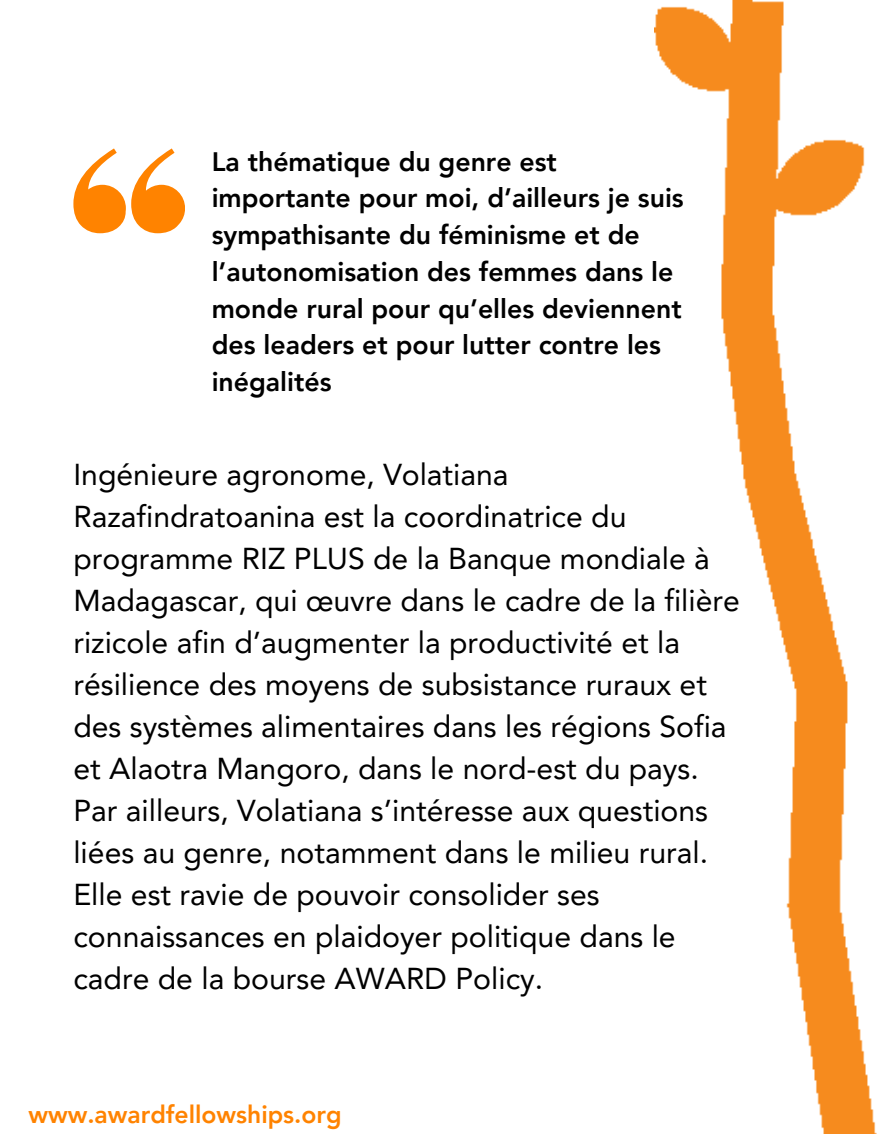
<style>
.page{position:relative;width:882px;height:1134px;background:#fff}
.page>*{position:absolute;margin:0;border:0;box-sizing:border-box;transform-origin:0 0}
.t1{font:30.1px/42px "Avenir LT Pro";color:#000}
.t2{font:800 26.6px/36.8px "Avenir LT Pro";color:#000}
.t3{font:800 24.68px "Avenir LT Pro";color:#ff8300}
</style>
<div class="page">
<svg style="left:73px;top:148px;width:112px;height:85px"></svg>
<img style="left:654px;top:0;width:223px;height:1134px">
<p class="t2" style="left:212px;top:146px;width:474px">La thématique du genre est importante pour moi, d’ailleurs je suis sympathisante du féminisme et de l’autonomisation des femmes dans le monde rural pour qu’elles deviennent des leaders et pour lutter contre les inégalités</p>
<p class="t1" style="left:73px;top:456px;width:668px">Ingénieure agronome, Volatiana Razafindratoanina est la coordinatrice du programme RIZ PLUS de la Banque mondiale à Madagascar, qui œuvre dans le cadre de la filière rizicole afin d’augmenter la productivité et la résilience des moyens de subsistance ruraux et des systèmes alimentaires dans les régions Sofia et Alaotra Mangoro, dans le nord-est du pays.<br>Par ailleurs, Volatiana s’intéresse aux questions liées au genre, notamment dans le milieu rural.<br>Elle est ravie de pouvoir consolider ses connaissances en plaidoyer politique dans le cadre de la bourse AWARD Policy.</p>
<p class="t3" style="left:28px;top:1105px;width:315px">www.awardfellowships.org</p>
</div>
